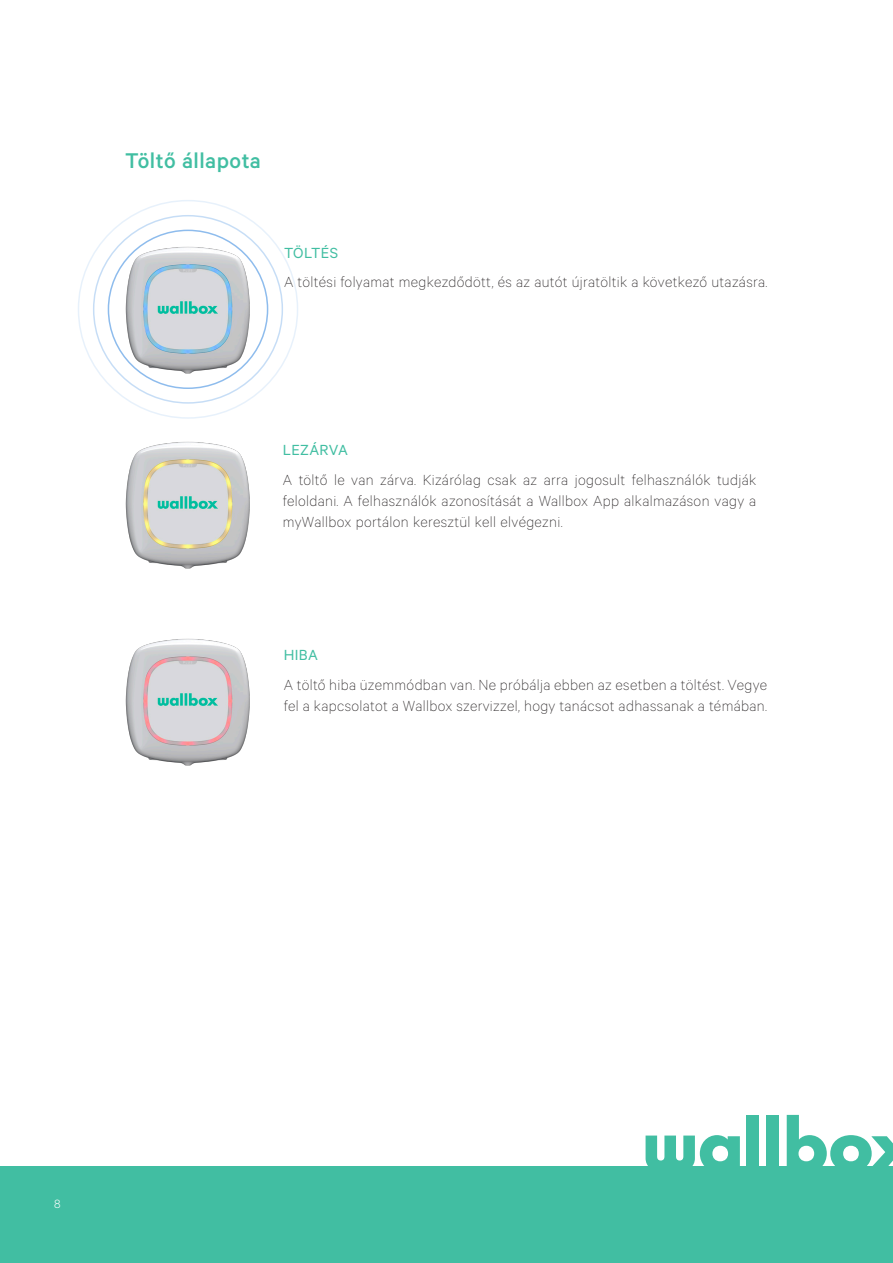
<style>
.page{position:relative;width:893px;height:1263px;background:#fff}
.page>*{position:absolute;margin:0;border:0;box-sizing:border-box;transform-origin:0 0}
.titulos{font:500 24px "Calibre";letter-spacing:.02em;color:#41bea2}
.indice{font:100 16.5px/21px "Calibre";letter-spacing:.02em;color:#231f20;text-align:justify}
.indice-2{font:16.5px "Calibre";letter-spacing:.02em;color:#41bea2}
.t1{font:300 13.5px "Calibre";color:#fff}
</style>
<div class="page">
<div style="left:0;top:1167px;width:893px;height:96px;background:#41bea2"></div>
<svg style="left:646px;top:1135px;width:94px;height:32px"></svg>
<div style="left:747px;top:1115px;width:12px;height:56px;background:#41bea2"></div>
<div style="left:767px;top:1115px;width:12px;height:56px;background:#41bea2"></div>
<svg style="left:787px;top:1115px;width:106px;height:52px"></svg>
<img style="left:125px;top:441px;width:125px;height:128px">
<img style="left:125px;top:638px;width:125px;height:128px">
<img style="left:92px;top:237px;width:191px;height:144px">
<p class="titulos" style="left:125px;top:147px;width:137px">Töltő állapota</p>
<p class="indice-2" style="left:284px;top:243px;width:55px">TÖLTÉS</p>
<p class="indice" style="left:284px;top:271px;width:485px">A töltési folyamat megkezdődött, és az autót újratöltik a következő utazásra.</p>
<p class="indice-2" style="left:283px;top:441px;width:67px">LEZÁRVA</p>
<p class="indice" style="left:283px;top:468px;width:475px">A töltő le van zárva. Kizárólag csak az arra jogosult felhasználók tudják feloldani. A felhasználók azonosítását a Wallbox App alkalmazáson vagy a myWallbox portálon keresztül kell elvégezni.</p>
<p class="indice-2" style="left:284px;top:646px;width:35px">HIBA</p>
<p class="indice" style="left:284px;top:673px;width:485px">A töltő hiba üzemmódban van. Ne próbálja ebben az esetben a töltést. Vegye fel a kapcsolatot a Wallbox szervizzel, hogy tanácsot adhassanak a témában.</p>
<p class="t1" style="left:54px;top:1195px;width:8px">8</p>
</div>
